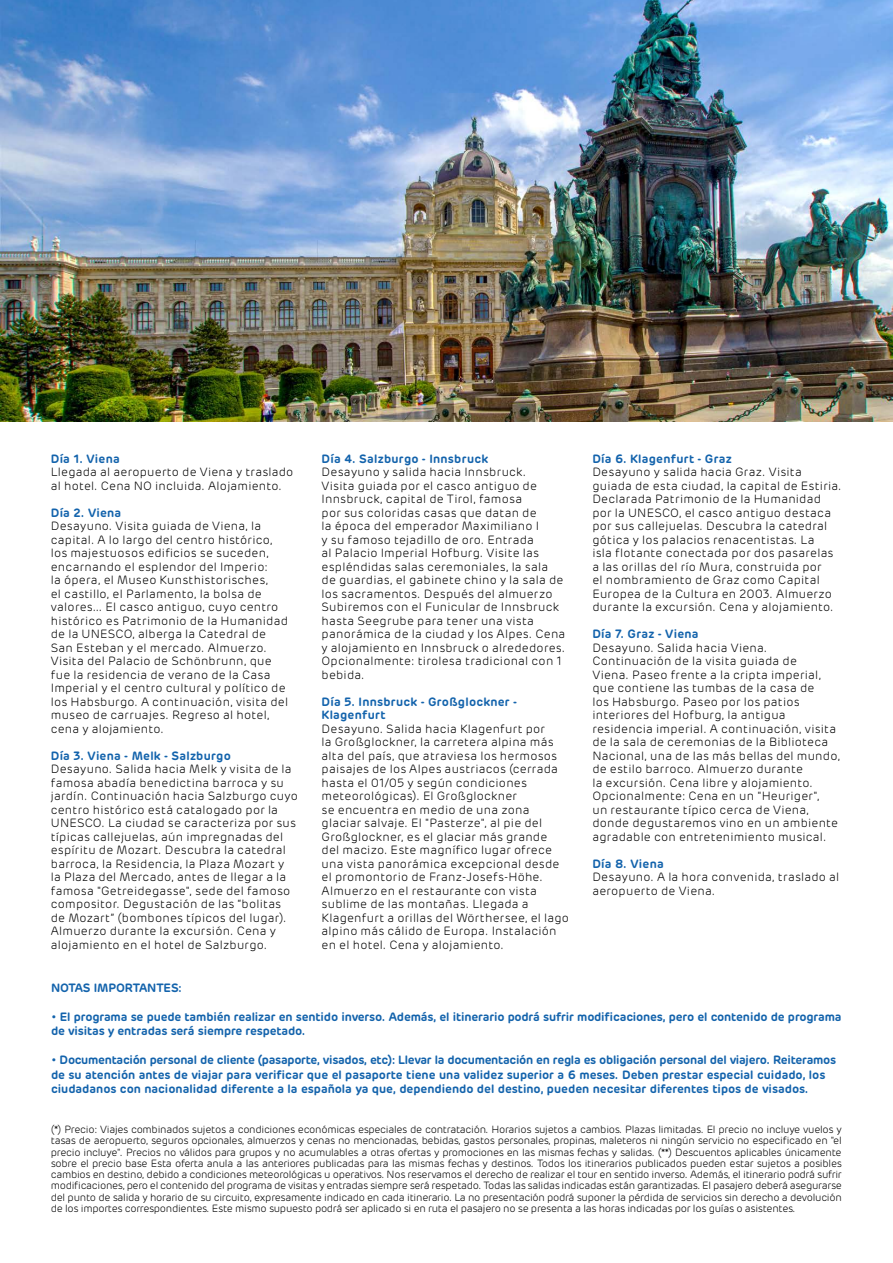
<style>
.page{position:relative;width:893px;height:1263px;background:#fff}
.page>*{position:absolute;margin:0;border:0;box-sizing:border-box;transform-origin:0 0}
.t1{font:300 12px/13.5px "Rubrik";letter-spacing:.02em;color:#000}
.t2{font:600 12px/14.4px "Rubrik";letter-spacing:-.005em;color:#1363ac}
.t3{font:600 12px "Rubrik";letter-spacing:.02em;color:#1363ac}
.t4{font:600 12px/13.5px "Rubrik";letter-spacing:.025em;color:#1363ac}
.t5{font:300 10.5px/11.2px "Rubrik";letter-spacing:-.025em;color:#000;text-align:justify}
</style>
<div class="page">
<img style="left:0;top:0;width:893px;height:421px">
<p class="t3" style="left:51px;top:451px;width:70px">Día 1. Viena</p>
<p class="t1" style="left:51px;top:466px;width:244px">Llegada al aeropuerto de Viena y traslado al hotel. Cena NO incluida. Alojamiento.</p>
<p class="t3" style="left:51px;top:505px;width:72px">Día 2. Viena</p>
<p class="t1" style="left:51px;top:520px;width:239px">Desayuno. Visita guiada de Viena, la capital. A lo largo del centro histórico, los majestuosos edificios se suceden, encarnando el esplendor del Imperio:<br>la ópera, el Museo Kunsthistorisches,<br>el castillo, el Parlamento, la bolsa de valores... El casco antiguo, cuyo centro histórico es Patrimonio de la Humanidad de la UNESCO, alberga la Catedral de San Esteban y el mercado. Almuerzo.<br>Visita del Palacio de Schönbrunn, que fue la residencia de verano de la Casa Imperial y el centro cultural y político de los Habsburgo. A continuación, visita del museo de carruajes. Regreso al hotel, cena y alojamiento.</p>
<p class="t3" style="left:51px;top:748px;width:181px">Día 3. Viena - Melk - Salzburgo</p>
<p class="t1" style="left:51px;top:763px;width:249px">Desayuno. Salida hacia Melk y visita de la famosa abadía benedictina barroca y su jardín. Continuación hacia Salzburgo cuyo centro histórico está catalogado por la UNESCO. La ciudad se caracteriza por sus típicas callejuelas, aún impregnadas del espíritu de Mozart. Descubra la catedral barroca, la Residencia, la Plaza Mozart y<br>la Plaza del Mercado, antes de llegar a la famosa "Getreidegasse", sede del famoso compositor. Degustación de las “bolitas de Mozart” (bombones típicos del lugar).<br>Almuerzo durante la excursión. Cena y alojamiento en el hotel de Salzburgo.</p>
<p class="t3" style="left:322px;top:451px;width:168px">Día 4. Salzburgo - Innsbruck</p>
<p class="t1" style="left:322px;top:466px;width:245px">Desayuno y salida hacia Innsbruck.<br>Visita guiada por el casco antiguo de Innsbruck, capital de Tirol, famosa<br>por sus coloridas casas que datan de<br>la época del emperador Maximiliano I<br>y su famoso tejadillo de oro. Entrada<br>al Palacio Imperial Hofburg. Visite las espléndidas salas ceremoniales, la sala de guardias, el gabinete chino y la sala de los sacramentos. Después del almuerzo Subiremos con el Funicular de Innsbruck hasta Seegrube para tener una vista panorámica de la ciudad y los Alpes. Cena y alojamiento en Innsbruck o alrededores.<br>Opcionalmente: tirolesa tradicional con 1 bebida.</p>
<p class="t4" style="left:322px;top:695px;width:197px">Día 5. Innsbruck - Großglockner -<br>Klagenfurt</p>
<p class="t1" style="left:322px;top:722px;width:249px">Desayuno. Salida hacia Klagenfurt por<br>la Großglockner, la carretera alpina más alta del país, que atraviesa los hermosos paisajes de los Alpes austriacos (cerrada hasta el 01/05 y según condiciones meteorológicas). El Großglockner<br>se encuentra en medio de una zona glaciar salvaje. El "Pasterze", al pie del Großglockner, es el glaciar más grande<br>del macizo. Este magnífico lugar ofrece una vista panorámica excepcional desde el promontorio de Franz-Josefs-Höhe.<br>Almuerzo en el restaurante con vista sublime de las montañas. Llegada a Klagenfurt a orillas del Wörthersee, el lago alpino más cálido de Europa. Instalación en el hotel. Cena y alojamiento.</p>
<p class="t4" style="left:592px;top:452px;width:141px">Día 6. Klagenfurt - Graz</p>
<p class="t1" style="left:592px;top:466px;width:251px">Desayuno y salida hacia Graz. Visita guiada de esta ciudad, la capital de Estiria.<br>Declarada Patrimonio de la Humanidad por la UNESCO, el casco antiguo destaca por sus callejuelas. Descubra la catedral gótica y los palacios renacentistas. La<br>isla flotante conectada por dos pasarelas a las orillas del río Mura, construida por<br>el nombramiento de Graz como Capital Europea de la Cultura en 2003. Almuerzo durante la excursión. Cena y alojamiento.</p>
<p class="t3" style="left:592px;top:626px;width:108px">Día 7. Graz - Viena</p>
<p class="t1" style="left:592px;top:641px;width:249px">Desayuno. Salida hacia Viena.<br>Continuación de la visita guiada de<br>Viena. Paseo frente a la cripta imperial, que contiene las tumbas de la casa de<br>los Habsburgo. Paseo por los patios interiores del Hofburg, la antigua residencia imperial. A continuación, visita de la sala de ceremonias de la Biblioteca Nacional, una de las más bellas del mundo, de estilo barroco. Almuerzo durante<br>la excursión. Cena libre y alojamiento.<br>Opcionalmente: Cena en un "Heuriger",<br>un restaurante típico cerca de Viena, donde degustaremos vino en un ambiente agradable con entretenimiento musical.</p>
<p class="t3" style="left:592px;top:856px;width:73px">Día 8. Viena</p>
<p class="t1" style="left:592px;top:871px;width:248px">Desayuno. A la hora convenida, traslado al aeropuerto de Viena.</p>
<p class="t2" style="left:51px;top:981px;width:132px">NOTAS IMPORTANTES:</p>
<p class="t2" style="left:51px;top:1009px;width:792px">• El programa se puede también realizar en sentido inverso. Además, el itinerario podrá sufrir modificaciones, pero el contenido de programa de visitas y entradas será siempre respetado.</p>
<p class="t2" style="left:51px;top:1053px;width:787px">• Documentación personal de cliente (pasaporte, visados, etc): Llevar la documentación en regla es obligación personal del viajero. Reiteramos de su atención antes de viajar para verificar que el pasaporte tiene una validez superior a 6 meses. Deben prestar especial cuidado, los ciudadanos con nacionalidad diferente a la española ya que, dependiendo del destino, pueden necesitar diferentes tipos de visados.</p>
<p class="t5" style="left:51px;top:1124px;width:792px">(*) Precio: Viajes combinados sujetos a condiciones económicas especiales de contratación. Horarios sujetos a cambios. Plazas limitadas. El precio no incluye vuelos y tasas de aeropuerto, seguros opcionales, almuerzos y cenas no mencionadas, bebidas, gastos personales, propinas, maleteros ni ningún servicio no especificado en "el precio incluye". Precios no válidos para grupos y no acumulables a otras ofertas y promociones en las mismas fechas y salidas. (**) Descuentos aplicables únicamente sobre el precio base Esta oferta anula a las anteriores publicadas para las mismas fechas y destinos. Todos los itinerarios publicados pueden estar sujetos a posibles cambios en destino, debido a condiciones meteorológicas u operativos. Nos reservamos el derecho de realizar el tour en sentido inverso. Además, el itinerario podrá sufrir modificaciones, pero el contenido del programa de visitas y entradas siempre será respetado. Todas las salidas indicadas están garantizadas. El pasajero deberá asegurarse del punto de salida y horario de su circuito, expresamente indicado en cada itinerario. La no presentación podrá suponer la pérdida de servicios sin derecho a devolución de los importes correspondientes. Este mismo supuesto podrá ser aplicado si en ruta el pasajero no se presenta a las horas indicadas por los guías o asistentes.</p>
</div>
